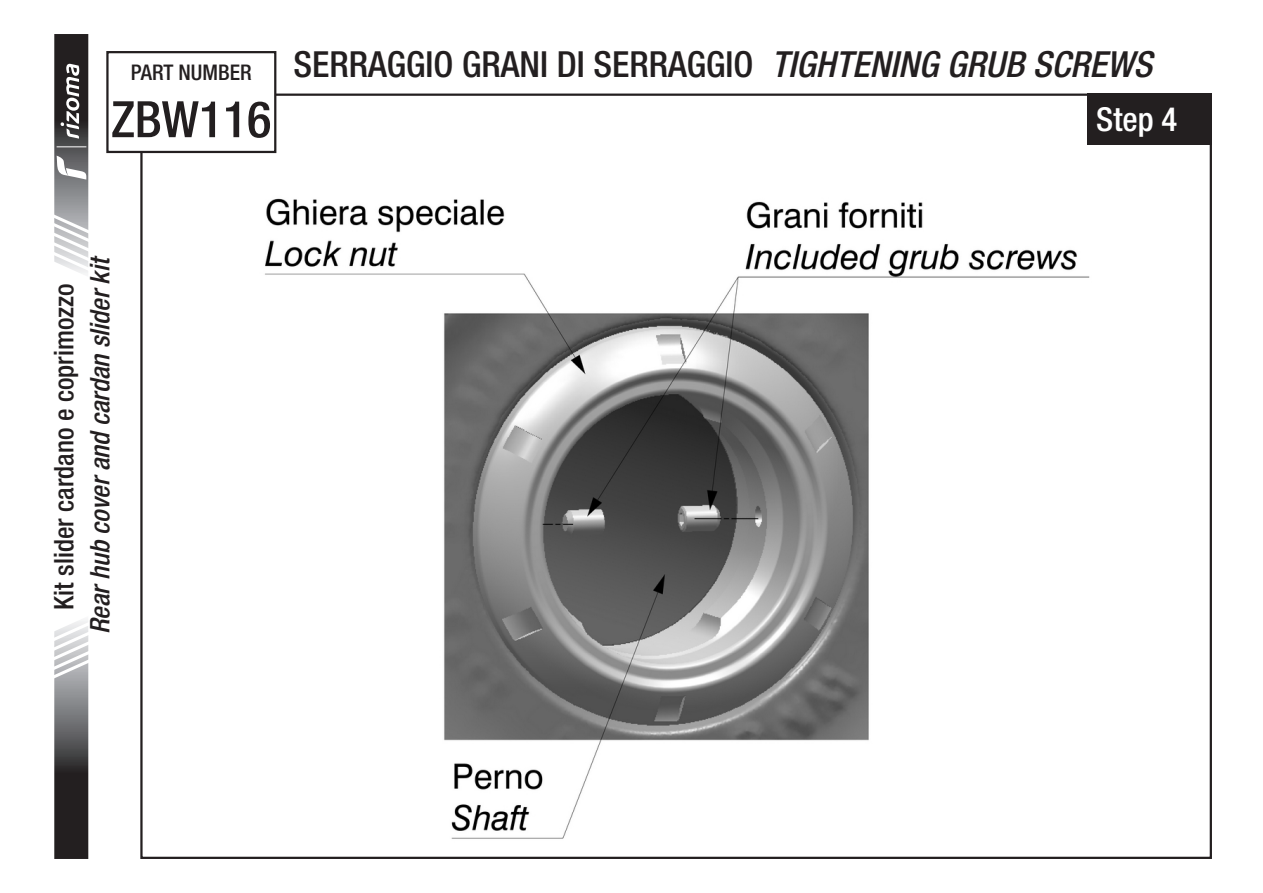
<style>
.page{position:relative;width:1263px;height:893px;background:#fff}
.page>*{position:absolute;margin:0;border:0;box-sizing:border-box;transform-origin:0 0}
.t1{font:500 condensed 50.4px "Helvetica Neue LT Std";color:#231f20}
.t2{font:500 condensed 36px "Helvetica Neue LT Std";color:#231f20}
.t3{font:500 condensed 33px "Helvetica Neue LT Std";color:#fff}
.t4{font:italic 500 condensed 27px "Helvetica Neue LT Std";color:#231f20}
.t5{font:500 condensed 27px "Helvetica Neue LT Std";color:#231f20}
.t6{font:500 condensed 21.6px "Helvetica Neue LT Std";color:#231f20}
.s1{font-style:italic}
</style>
<div class="page">
<img style="left:237px;top:103px;width:853px;height:736px">
<div style="left:1088px;top:94px;width:124px;height:51px;background:#231f20"></div>
<svg style="left:54px;top:620px;width:35px;height:239px;background:#706f70"></svg>
<svg style="left:54px;top:34px;width:35px;height:240px"></svg>
<div style="left:107px;top:52px;width:168px;height:100px;background:#fff"></div>
<div style="left:106px;top:51px;width:170px;height:102px;border:2px solid #231f20"></div>
<p class="t6" style="left:131px;top:59px;width:122px">PART NUMBER</p>
<p class="t2" style="left:293px;top:42px;width:860px">SERRAGGIO GRANI DI SERRAGGIO <span class="s1">TIGHTENING GRUB SCREWS</span></p>
<h1 class="t1" style="left:111px;top:89px;width:161px">ZBW116</h1>
<p class="t3" style="left:1096px;top:99px;width:83px">Step 4</p>
<p class="t5" style="left:48px;top:610px;width:328px;rotate:-90deg">Kit slider cardano e coprimozzo</p>
<p class="t4" style="left:84px;top:634px;width:380px;rotate:-90deg">Rear hub cover and cardan slider kit</p>
</div>
